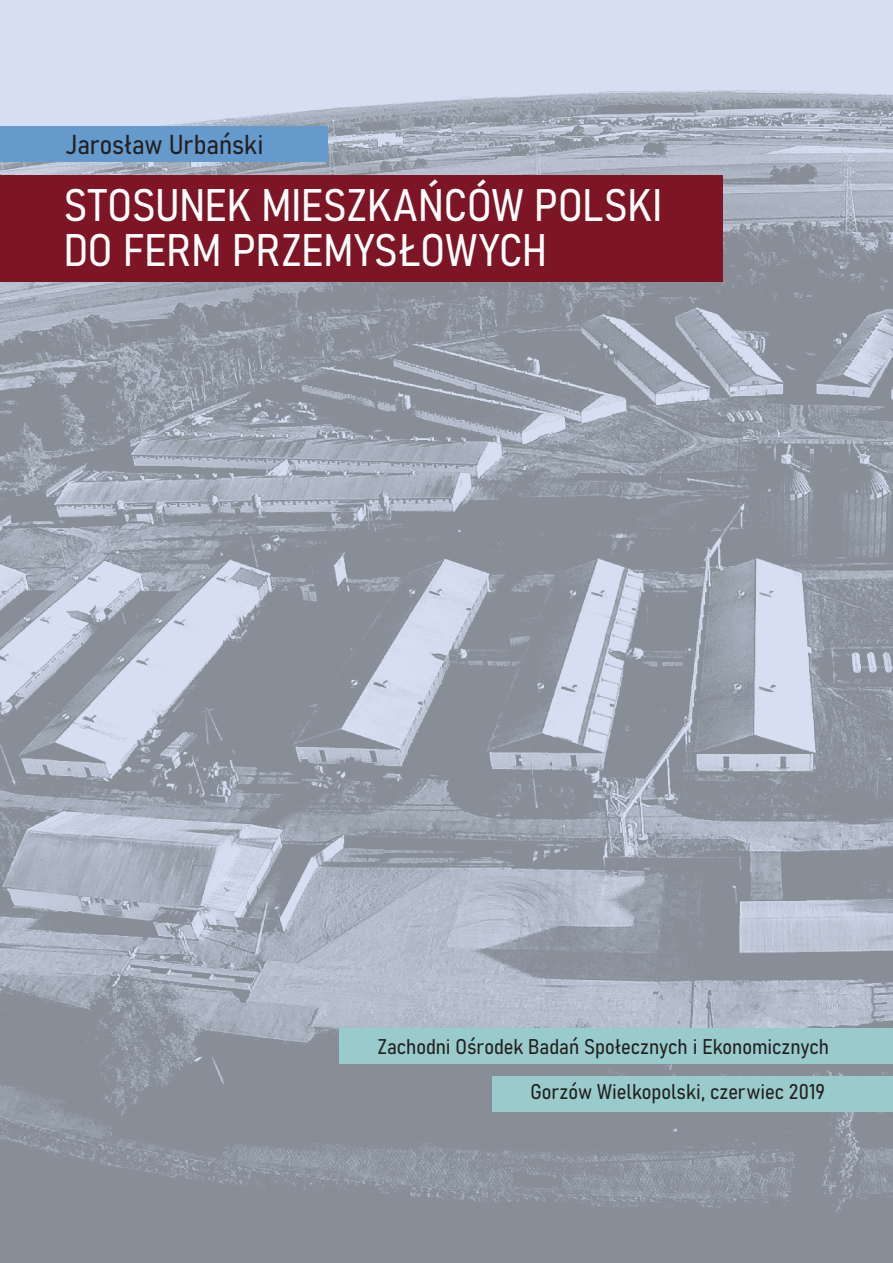
<style>
.page{position:relative;width:893px;height:1263px;background:#fff}
.page>*{position:absolute;margin:0;border:0;box-sizing:border-box;transform-origin:0 0}
.t1{font:45px "Bahnschrift";color:#fff}
.t2{font:27px "Bahnschrift";color:#231f20}
.t3{font:21px "Bahnschrift";color:#231f20}
</style>
<div class="page">
<img style="left:0;top:0;width:893px;height:1263px">
<div style="left:0;top:175px;width:723px;height:107px;background:#7d1524"></div>
<div style="left:0;top:126px;width:327px;height:36px;background:#659acc"></div>
<div style="left:339px;top:1028px;width:554px;height:35px;background:#99cbcc"></div>
<div style="left:492px;top:1076px;width:401px;height:35px;background:#99cbcc"></div>
<p class="t2" style="left:66px;top:127px;width:199px">Jarosław Urbański</p>
<p class="t1" style="left:64px;top:177px;width:600px">STOSUNEK MIESZKAŃCÓW POLSKI</p>
<p class="t1" style="left:64px;top:222px;width:485px">DO FERM PRZEMYSŁOWYCH</p>
<p class="t3" style="left:377px;top:1033px;width:453px">Zachodni Ośrodek Badań Społecznych i Ekonomicznych</p>
<p class="t3" style="left:530px;top:1078px;width:296px">Gorzów Wielkopolski, czerwiec 2019</p>
</div>
